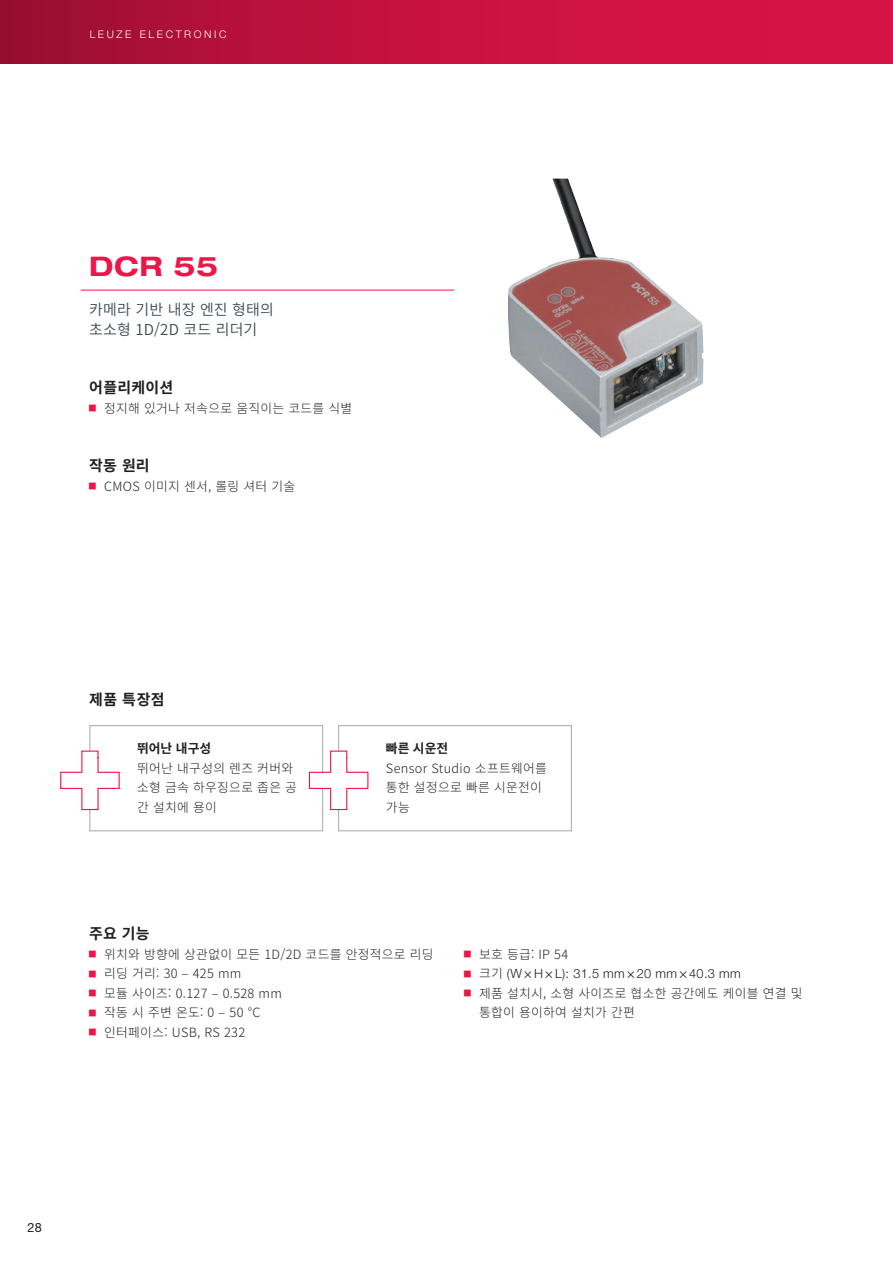
<style>
.page{position:relative;width:893px;height:1263px;background:#fff}
.page>*{position:absolute;margin:0;border:0;box-sizing:border-box;transform-origin:0 0}
.t1{font:700 expanded 27px "Helvetica Neue LT Pro";color:#ed164b}
.t2{font:600 15px/19.5px "Noto Sans KR";letter-spacing:.01em;color:#3e4a53}
.t3{font:700 15px "Noto Sans KR";letter-spacing:.015em;color:#231f20}
.t4{font:300 12.75px/19.5px "Noto Sans KR";letter-spacing:.025em;color:#231f20}
.t5{font:300 12.75px "Helvetica Neue LT Pro";letter-spacing:.025em;color:#231f20}
.t6{font:700 12.75px "Noto Sans KR";color:#231f20}
.t7{font:12.75px "Helvetica Neue LT Pro";color:#231f20}
.t8{font:300 10.5px "Helvetica Neue LT Pro";letter-spacing:.25em;color:#fff}
.s1{font-family:"Noto Sans KR"}
.s2{font-family:"Myriad Pro";font-weight:400}
</style>
<div class="page">
<div style="left:0;top:0;width:893px;height:64px;background:linear-gradient(to right,#a20f34,#e11448)"></div>
<img style="left:508px;top:179px;width:196px;height:259px">
<hr style="left:81px;top:290px;width:373px;height:1px;background:#ed164b">
<div style="left:89px;top:725px;width:234px;height:106px;border:1px solid #b0b1b5"></div>
<div style="left:338px;top:725px;width:234px;height:106px;border:1px solid #b0b1b5"></div>
<svg style="left:60px;top:750px;width:60px;height:61px"></svg>
<svg style="left:308px;top:750px;width:61px;height:61px"></svg>
<p class="t8" style="left:90px;top:28px;width:138px">LEUZE ELECTRONIC</p>
<h1 class="t1" style="left:89px;top:249px;width:130px">DCR 55</h1>
<p class="t2" style="left:89px;top:300px;width:186px">카메라 기반 내장 엔진 형태의 초소형 1D/2D 코드 리더기</p>
<p class="t3" style="left:89px;top:379px;width:86px">어플리케이션</p>
<p class="t4" style="left:104px;top:398px;width:250px">정지해 있거나 저속으로 움직이는 코드를 식별</p>
<p class="t3" style="left:89px;top:457px;width:62px">작동 원리</p>
<p class="t4" style="left:104px;top:476px;width:193px">CMOS 이미지 센서, 롤링 셔터 기술</p>
<p class="t3" style="left:89px;top:691px;width:77px">제품 특장점</p>
<p class="t6" style="left:137px;top:741px;width:75px">뛰어난 내구성</p>
<p class="t4" style="left:137px;top:759px;width:161px">뛰어난 내구성의 렌즈 커버와 소형 금속 하우징으로 좁은 공 간 설치에 용이</p>
<p class="t6" style="left:386px;top:741px;width:64px">빠른 시운전</p>
<p class="t4" style="left:386px;top:759px;width:162px">Sensor Studio 소프트웨어를 통한 설정으로 빠른 시운전이 가능</p>
<p class="t3" style="left:89px;top:925px;width:62px">주요 기능</p>
<p class="t4" style="left:104px;top:944px;width:331px">위치와 방향에 상관없이 모든 1D/2D 코드를 안정적으로 리딩 리딩 거리: 30 – 425 mm<br>모듈 사이즈: 0.127 – 0.528 mm<br>작동 시 주변 온도: 0 – 50 °C<br>인터페이스: USB, RS 232</p>
<p class="t4" style="left:479px;top:944px;width:91px">보호 등급: IP 54</p>
<p class="t5" style="left:479px;top:966px;width:263px"><span class="s1">크기</span> (W <span class="s2">×</span> H <span class="s2">×</span> L): 31.5 mm <span class="s2">×</span> 20 mm <span class="s2">×</span> 40.3 mm</p>
<p class="t4" style="left:479px;top:983px;width:325px">제품 설치시, 소형 사이즈로 협소한 공간에도 케이블 연결 및 통합이 용이하여 설치가 간편</p>
<p class="t7" style="left:28px;top:1219px;width:16px">28</p>
</div>
